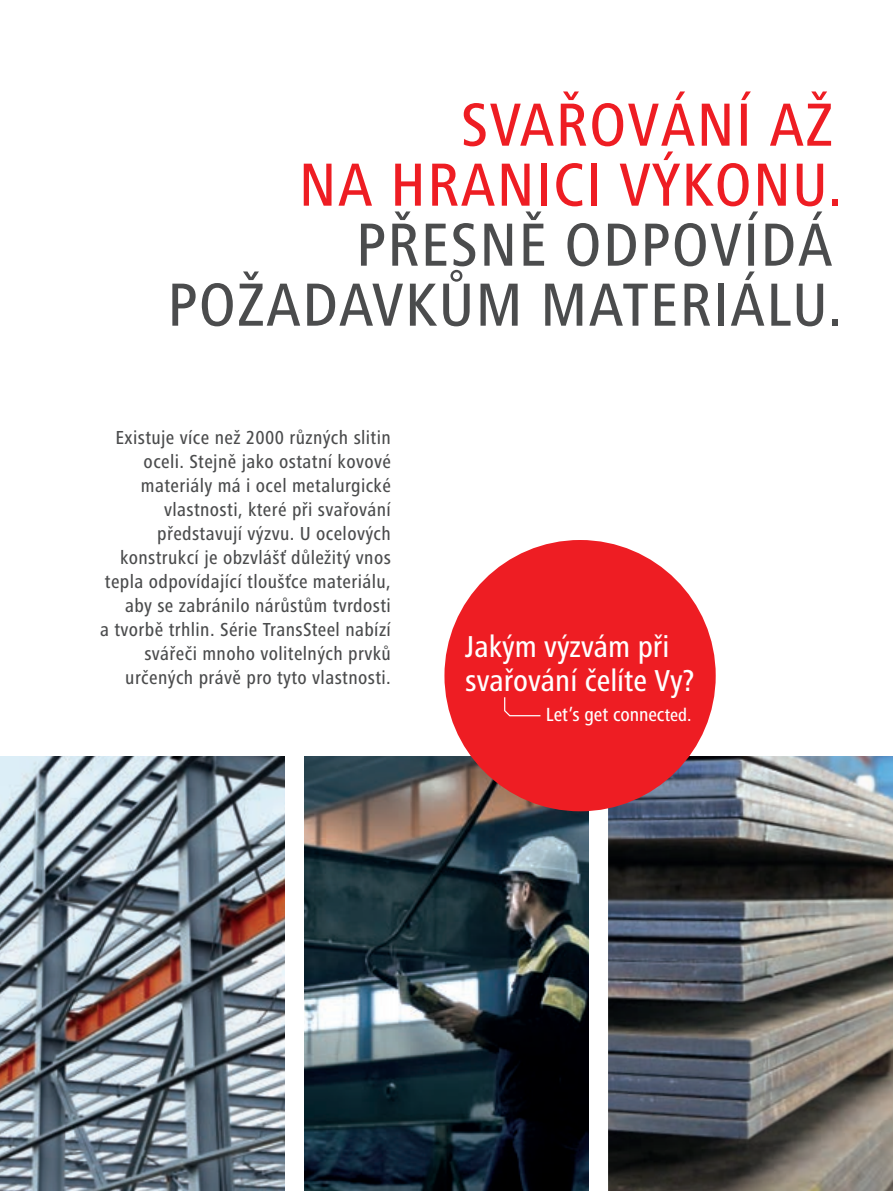
<style>
.page{position:relative;width:893px;height:1191px;background:#fff}
.page>*{position:absolute;margin:0;border:0;box-sizing:border-box;transform-origin:0 0}
.t1{font:500 condensed 63px/60px "Frutiger Next LTW1 G";letter-spacing:.02em;color:#4b4c4d;text-align:right}
.t2{font:500 condensed 63px/60px "Frutiger Next LTW1 G";letter-spacing:.02em;color:#ee1d23;text-align:right}
.t3{font:500 condensed 31.35px/33.9px "Frutiger Next LTW1 G";color:#fff}
.t4{font:500 condensed 19.65px "Frutiger Next LTW1 G";color:#fff}
.t5{font:500 condensed 19.5px/24px "Frutiger Next LTW1 G";letter-spacing:.02em;color:#4b4c4d;text-align:right}
.s1{font-size:18.45px}
</style>
<div class="page">
<img style="left:0;top:756px;width:285px;height:435px">
<img style="left:304px;top:756px;width:285px;height:435px">
<img style="left:608px;top:756px;width:285px;height:435px">
<div style="left:444px;top:540px;width:272px;height:271px;background:#ee1d23;border-radius:50%"></div>
<svg style="left:504px;top:697px;width:37px;height:20px"></svg>
<h1 class="t2" style="left:299px;top:95px;width:545px">Svařování až<br>na hranici výkonu.</h1>
<h1 class="t1" style="left:167px;top:215px;width:677px">Přesně odpovídá požadavkům materiálu.</h1>
<p class="t5" style="left:100px;top:425px;width:292px">Existuje více než 2000 různých slitin oceli. Stejně jako ostatní kovové materiály má i ocel metalurgické vlastnosti, které při svařování představují výzvu. U ocelových konstrukcí je obzvlášť důležitý vnos tepla odpovídající tloušťce materiálu, aby se zabránilo nárůstům tvrdosti<br>a tvorbě trhlin. Série TransSteel nabízí svářeči mnoho volitelných prvků určených právě pro tyto vlastnosti.</p>
<h2 class="t3" style="left:465px;top:629px;width:231px">Jakým výzvám při svařování čelíte Vy?</h2>
<p class="t4" style="left:546px;top:703px;width:147px">Let’s get connec<span class="s1">ted.</span></p>
</div>
